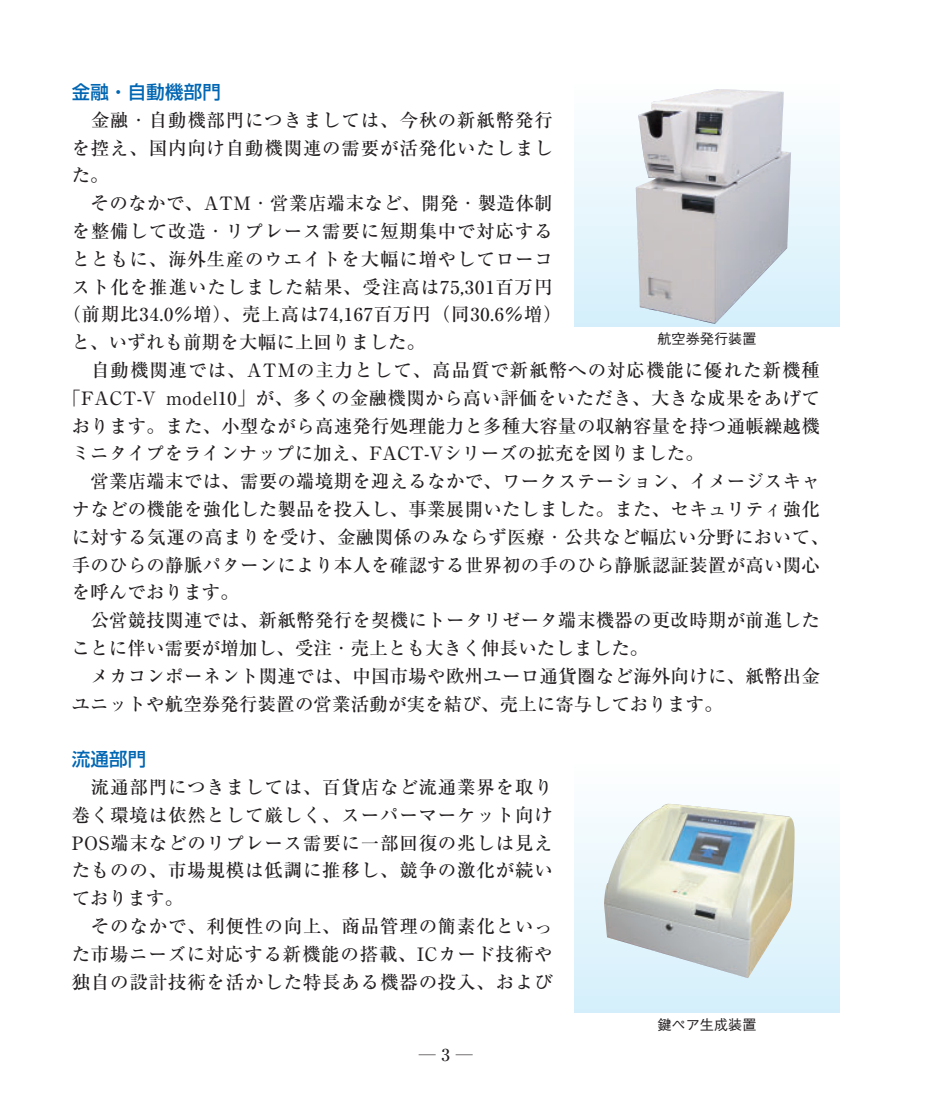
<style>
.page{position:relative;width:934px;height:1104px;background:#fff}
.page>*{position:absolute;margin:0;border:0;box-sizing:border-box;transform-origin:0 0}
.t1{font:500 18.4px/27.8px "Ryumin";letter-spacing:.015em;color:#231f20;text-align:justify}
.t2{font:500 18.4px "Ryumin";letter-spacing:.045em;color:#231f20}
.t3{font:500 18.4px "Ryumin";letter-spacing:.055em;color:#231f20}
.t4{font:500 18.4px "Shin Go";letter-spacing:.015em;color:#0166b3}
.t5{font:500 17px "Ryumin";color:#231f20}
.t6{font:500 14.2px "Gothic BBB";color:#231f20}
</style>
<div class="page">
<div style="left:574px;top:83px;width:266px;height:244px;background:linear-gradient(to bottom,#fefefe,#d4effb)"></div>
<img style="left:636px;top:89px;width:155px;height:235px">
<div style="left:574px;top:763px;width:266px;height:250px;background:linear-gradient(to bottom,#fefefe,#d4effb)"></div>
<img style="left:604px;top:804px;width:191px;height:174px">
<p class="t4" style="left:72px;top:85px;width:151px">金融・自動機部門</p>
<p class="t1" style="left:72px;top:109px;width:483px;text-indent:19px">金融・自動機部門につきましては、今秋の新紙幣発行を控え、国内向け自動機関連の需要が活発化いたしました。</p>
<p class="t1" style="left:91px;top:192px;width:464px">そのなかで、ATM・営業店端末など、開発・製造体制</p>
<p class="t2" style="left:72px;top:225px;width:483px">を整備して改造・リプレース需要に短期集中で対応する</p>
<p class="t2" style="left:72px;top:252px;width:483px">とともに、海外生産のウエイトを大幅に増やしてローコ</p>
<p class="t3" style="left:72px;top:280px;width:483px">スト化を推進いたしました結果、受注高は75,301百万円</p>
<p class="t2" style="left:62px;top:308px;width:501px">（前期比34.0％増）、売上高は74,167百万円（同30.6％増）</p>
<p class="t1" style="left:72px;top:331px;width:355px">と、いずれも前期を大幅に上回りました。</p>
<p class="t3" style="left:91px;top:364px;width:730px">自動機関連では、ATMの主力として、高品質で新紙幣への対応機能に優れた新機種</p>
<p class="t1" style="left:62px;top:387px;width:759px">「FACT-V model10」が、多くの金融機関から高い評価をいただき、大きな成果をあげて</p>
<p class="t1" style="left:72px;top:414px;width:750px">おります。また、小型ながら高速発行処理能力と多種大容量の収納容量を持つ通帳繰越機</p>
<p class="t1" style="left:72px;top:442px;width:634px">ミニタイプをラインナップに加え、FACT-Vシリーズの拡充を図りました。</p>
<p class="t1" style="left:90px;top:470px;width:731px">営業店端末では、需要の端境期を迎えるなかで、ワークステーション、イメージスキャ</p>
<p class="t1" style="left:72px;top:498px;width:750px">ナなどの機能を強化した製品を投入し、事業展開いたしました。また、セキュリティ強化</p>
<p class="t1" style="left:72px;top:526px;width:759px">に対する気運の高まりを受け、金融関係のみならず医療・公共など幅広い分野において、</p>
<p class="t1" style="left:72px;top:553px;width:750px">手のひらの静脈パターンにより本人を確認する世界初の手のひら静脈認証装置が高い関心</p>
<p class="t1" style="left:72px;top:581px;width:169px">を呼んでおります。</p>
<p class="t1" style="left:90px;top:609px;width:731px">公営競技関連では、新紙幣発行を契機にトータリゼータ端末機器の更改時期が前進した</p>
<p class="t1" style="left:72px;top:637px;width:578px">ことに伴い需要が増加し、受注・売上とも大きく伸長いたしました。</p>
<p class="t1" style="left:90px;top:665px;width:731px">メカコンポーネント関連では、中国市場や欧州ユーロ通貨圏など海外向けに、紙幣出金</p>
<p class="t1" style="left:72px;top:692px;width:653px">ユニットや航空券発行装置の営業活動が実を結び、売上に寄与しております。</p>
<p class="t4" style="left:72px;top:752px;width:76px">流通部門</p>
<p class="t1" style="left:72px;top:776px;width:483px;text-indent:19px">流通部門につきましては、百貨店など流通業界を取り巻く環境は依然として厳しく、スーパーマーケット向けPOS端末などのリプレース需要に一部回復の兆しは見えたものの、市場規模は低調に推移し、競争の激化が続いております。</p>
<p class="t1" style="left:72px;top:915px;width:483px;text-indent:19px">そのなかで、利便性の向上、商品管理の簡素化といった市場ニーズに対応する新機能の搭載、ICカード技術や独自の設計技術を活かした特長ある機器の投入、および</p>
<p class="t6" style="left:657px;top:333px;width:101px">航空券発行装置</p>
<p class="t5" style="left:419px;top:1049px;width:55px">―3―</p>
<p class="t6" style="left:657px;top:1019px;width:101px">鍵ペア生成装置</p>
</div>
